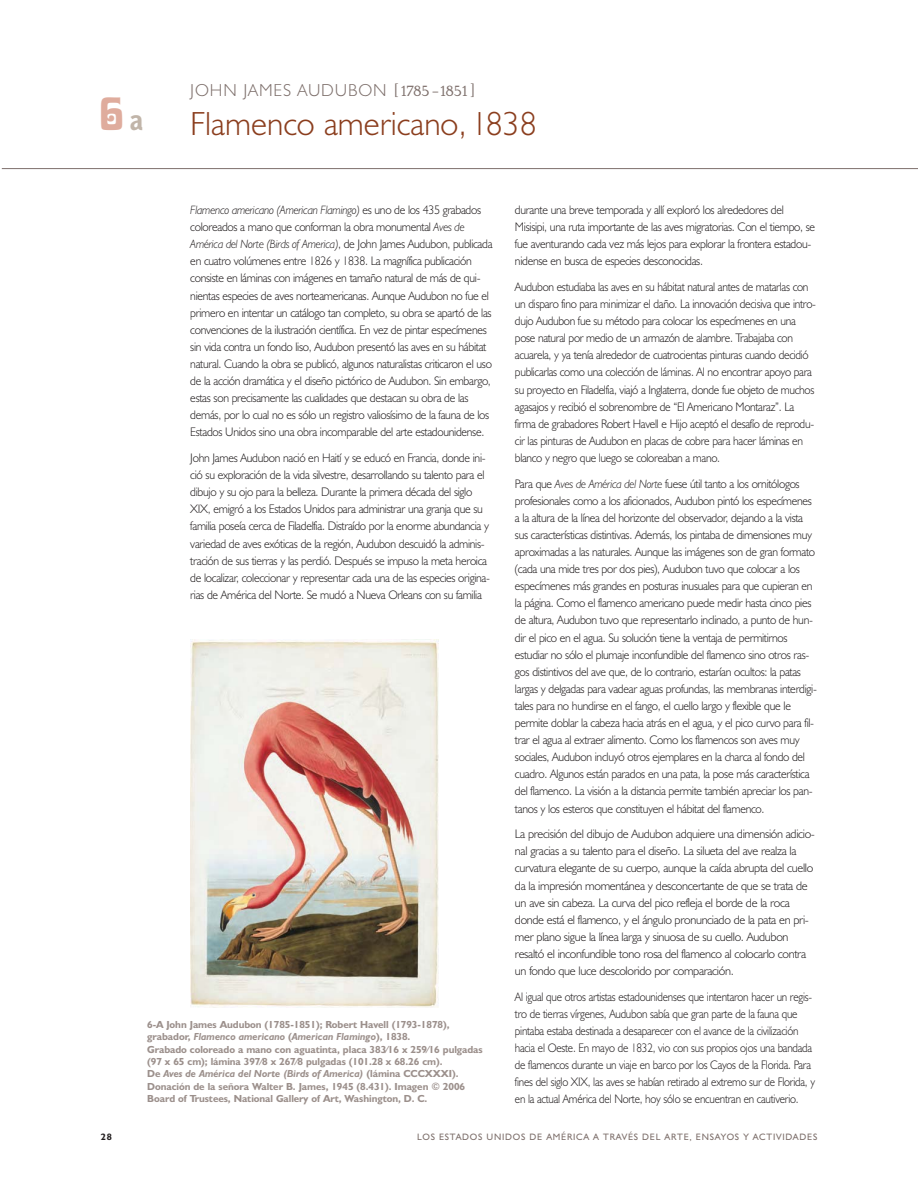
<style>
.page{position:relative;width:918px;height:1188px;background:#fff}
.page>*{position:absolute;margin:0;border:0;box-sizing:border-box;transform-origin:0 0}
.t1{font:46.05px "Davida Bold BT";color:#dfac9d}
.t2{font:300 33.6px "Humanist 521 BT";color:#8b3e1e}
.t3{font:300 17.4px "Humanist 521 BT";letter-spacing:.05em;color:#7e706c}
.t4{font:300 12.45px/17.1px "Humanist 521 BT";letter-spacing:-.025em;color:#231f20;scale:.95 1}
.t5{font:300 12.45px/17.1px "Humanist 521 BT";letter-spacing:-.025em;color:#231f20;scale:.93 1}
.t6{font:300 12.45px/17.1px "Humanist 521 BT";letter-spacing:-.025em;color:#231f20}
.t7{font:300 12.45px/17.1px "Humanist 521 BT";letter-spacing:-.025em;color:#231f20;scale:.9 1}
.t8{font:italic 300 12.15px "Humanist 521 BT";letter-spacing:-.025em;color:#231f20;scale:.95 1}
.t9{font:700 10.2px/12.5px "Humanist 521 BT";letter-spacing:-.005em;color:#9c908c}
.t10{font:9.3px "Humanist 521 BT";letter-spacing:.08em;color:#7e706c}
.t11{font:700 9.3px "Humanist 521 BT";color:#231f20}
.s1{font-family:"Bell Gothic BT";font-weight:900;font-size:27.3px;color:#c1b5a9}
.s2{font-family:"Dyadis ITC";font-weight:400}
.s3{font-style:normal;font-size:12.45px}
.s4{font-style:italic;font-size:12.15px}
.s5{font-style:italic}
</style>
<div class="page">
<hr style="left:2px;top:168px;width:916px;height:1px;background:#7e706c">
<img style="left:191px;top:639px;width:247px;height:369px">
<p class="t1" style="left:98px;top:86px;width:46px">6<span class="s1">a</span></p>
<p class="t3" style="left:190px;top:84px;width:287px">JOHN JAMES AUDUBON <span class="s2">[1785 –1851]</span></p>
<p class="t2" style="left:190px;top:113px;width:348px">Flamenco americano, 1838</p>
<p class="t8" style="left:190px;top:206px;width:308px">Flamenco americano (American Flamingo) <span class="s3">es uno de los 435 grabados</span></p>
<p class="t4" style="left:190px;top:220px;width:290px">coloreados a mano que conforman la obra monumental <span class="s4">Aves de</span></p>
<p class="t8" style="left:190px;top:240px;width:320px">América del Norte (Birds of America)<span class="s3">, de John James Audubon, publicada</span></p>
<p class="t4" style="left:190px;top:254px;width:319px">en cuatro volúmenes entre 1826 y 1838. La magnífica publicación consiste en láminas con imágenes en tamaño natural de más de qui&shy;nientas especies de aves norteamericanas. Aunque Audubon no fue el primero en intentar un catálogo tan completo, su obra se apartó de las convenciones de la ilustración científica. En vez de pintar especímenes sin vida contra un fondo liso, Audubon presentó las aves en su hábitat natural. Cuando la obra se publicó, algunos naturalistas criticaron el uso de la acción dramática y el diseño pictórico de Audubon. Sin embargo, estas son precisamente las cualidades que destacan su obra de las demás, por lo cual no es sólo un registro valiosísimo de la fauna de los Estados Unidos sino una obra incomparable del arte estadounidense.</p>
<p class="t4" style="left:190px;top:451px;width:317px">John James Audubon nació en Haití y se educó en Francia, donde ini&shy;ció su exploración de la vida silvestre, desarrollando su talento para el dibujo y su ojo para la belleza. Durante la primera década del siglo XIX, emigró a los Estados Unidos para administrar una granja que su familia poseía cerca de Filadelfia. Distraído por la enorme abundancia y variedad de aves exóticas de la región, Audubon descuidó la adminis&shy;tración de sus tierras y las perdió. Después se impuso la meta heroica de localizar, coleccionar y representar cada una de las especies origina&shy;rias de América del Norte. Se mudó a Nueva Orleans con su familia</p>
<p class="t9" style="left:147px;top:1019px;width:337px">6-A John James Audubon (1785-1851); Robert Havell (1793-1878), grabador, <span class="s5">Flamenco americano</span> (<span class="s5">American Flamingo</span>), 1838.<br>Grabado coloreado a mano con aguatinta, placa 383⁄16 x 259⁄16 pulgadas (97 x 65 cm); lámina 397⁄8 x 267⁄8 pulgadas (101.28 x 68.26 cm).<br>De <span class="s5">Aves de América del Norte (Birds of America)</span> (lámina CCCXXXI).<br>Donación de la señora Walter B. James, 1945 (8.431). Imagen © 2006<br>Board of Trustees, National Gallery of Art, Washington, D. C.</p>
<p class="t4" style="left:515px;top:203px;width:318px">durante una breve temporada y allí exploró los alrededores del Misisipi, una ruta importante de las aves migratorias. Con el tiempo, se fue aventurando cada vez más lejos para explorar la frontera estadou&shy;nidense en busca de especies desconocidas.</p>
<p class="t5" style="left:515px;top:280px;width:325px">Audubon estudiaba las aves en su hábitat natural antes de matarlas con un disparo fino para minimizar el daño. La innovación decisiva que intro&shy;dujo Audubon fue su método para colocar los especímenes en una pose natural por medio de un armazón de alambre. Trabajaba con acuarela, y ya tenía alrededor de cuatrocientas pinturas cuando decidió publicarlas como una colección de láminas. Al no encontrar apoyo para su proyecto en Filadelfia, viajó a Inglaterra, donde fue objeto de muchos agasajos y recibió el sobrenombre de “El Americano Montaraz”. La firma de grabadores Robert Havell e Hijo aceptó el desafío de reprodu&shy;cir las pinturas de Audubon en placas de cobre para hacer láminas en blanco y negro que luego se coloreaban a mano.</p>
<p class="t4" style="left:515px;top:476px;width:319px">Para que <span class="s4">Aves de América del Norte</span> fuese útil tanto a los ornitólogos profesionales como a los aficionados, Audubon pintó los especímenes a la altura de la línea del horizonte del observador, dejando a la vista sus características distintivas. Además, los pintaba de dimensiones muy aproximadas a las naturales. Aunque las imágenes son de gran formato (cada una mide tres por dos pies), Audubon tuvo que colocar a los especímenes más grandes en posturas inusuales para que cupieran en la página. Como el flamenco americano puede medir hasta cinco pies de altura, Audubon tuvo que representarlo inclinado, a punto de hun&shy;dir el pico en el agua. Su solución tiene la ventaja de permitirnos estudiar no sólo el plumaje inconfundible del flamenco sino otros ras&shy;gos distintivos del ave que, de lo contrario, estarían ocultos: la patas largas y delgadas para vadear aguas profundas, las membranas interdigi&shy;tales para no hundirse en el fango, el cuello largo y flexible que le permite doblar la cabeza hacia atrás en el agua, y el pico curvo para fil&shy;trar el agua al extraer alimento. Como los flamencos son aves muy sociales, Audubon incluyó otros ejemplares en la charca al fondo del cuadro. Algunos están parados en una pata, la pose más característica del flamenco. La visión a la distancia permite también apreciar los pan&shy;tanos y los esteros que constituyen el hábitat del flamenco.</p>
<p class="t6" style="left:515px;top:827px;width:302px">La precisión del dibujo de Audubon adquiere una dimensión adicio&shy;nal gracias a su talento para el diseño. La silueta del ave realza la curvatura elegante de su cuerpo, aunque la caída abrupta del cuello da la impresión momentánea y desconcertante de que se trata de un ave sin cabeza. La curva del pico refleja el borde de la roca donde está el flamenco, y el ángulo pronunciado de la pata en pri&shy;mer plano sigue la línea larga y sinuosa de su cuello. Audubon resaltó el inconfundible tono rosa del flamenco al colocarlo contra un fondo que luce descolorido por comparación.</p>
<p class="t7" style="left:515px;top:989px;width:335px">Al igual que otros artistas estadounidenses que intentaron hacer un regis&shy;tro de tierras vírgenes, Audubon sabía que gran parte de la fauna que pintaba estaba destinada a desaparecer con el avance de la civilización hacia el Oeste. En mayo de 1832, vio con sus propios ojos una bandada de flamencos durante un viaje en barco por los Cayos de la Florida. Para fines del siglo XIX, las aves se habían retirado al extremo sur de Florida, y en la actual América del Norte, hoy sólo se encuentran en cautiverio.</p>
<p class="t11" style="left:101px;top:1134px;width:13px">28</p>
<p class="t10" style="left:417px;top:1134px;width:402px">LOS ESTADOS UNIDOS DE AMÉRICA A TRAVÉS DEL ARTE, ENSAYOS Y ACTIVIDADES</p>
</div>
